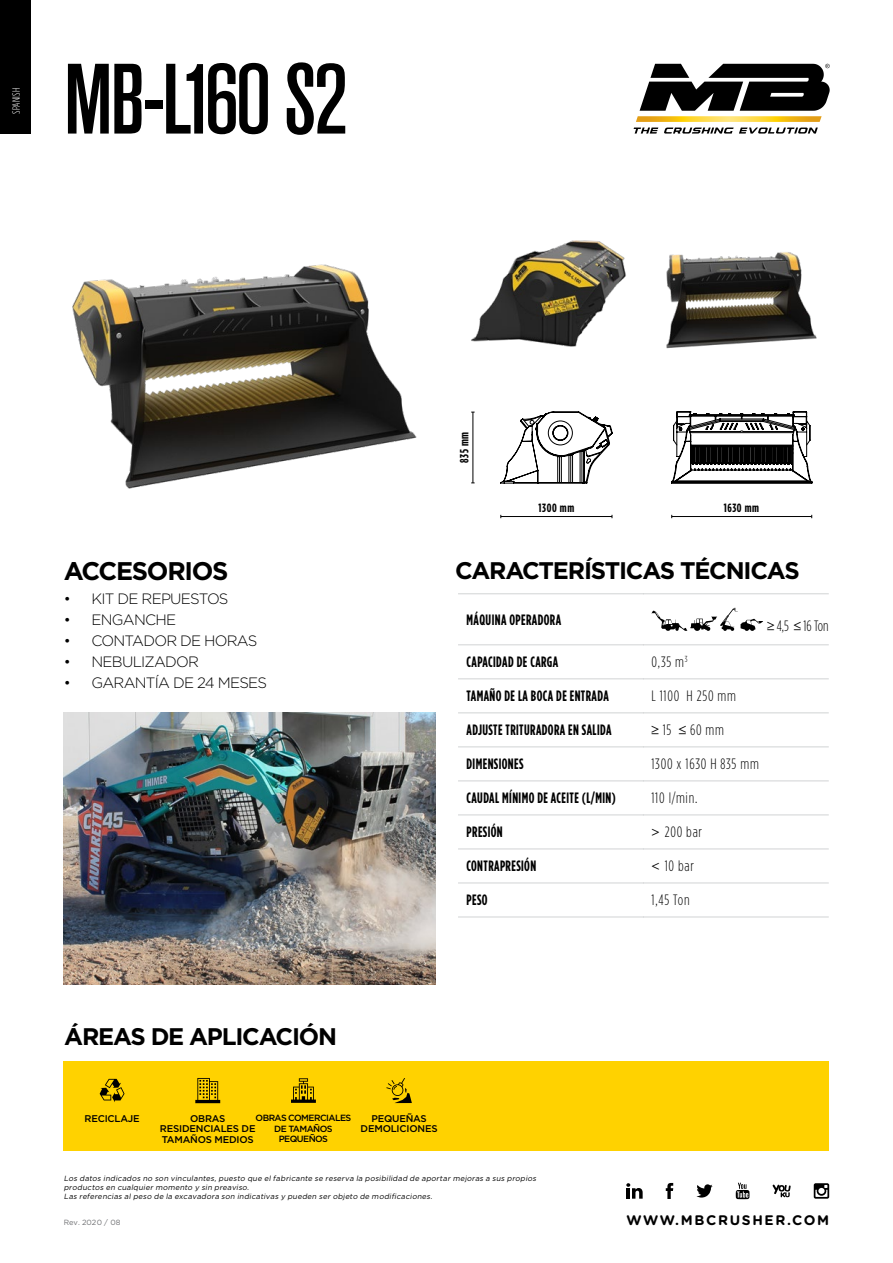
<style>
.page{position:relative;width:893px;height:1263px;background:#fff}
.page>*{position:absolute;margin:0;border:0;box-sizing:border-box;transform-origin:0 0}
.t1{font:500 condensed 98.85px "Akzidenz Grotesk BQ";letter-spacing:-.03em;color:#000}
.titolo_nero_17pt_bol{font:700 25.5px "Gotham";letter-spacing:-.05em;color:#000}
.t2{font:700 24px "Gotham";letter-spacing:-.05em;color:#000}
.t3{font:700 15px "Gotham Condensed";letter-spacing:.03em;color:#000;scale:.91 1}
.t4{font:300 15px "Gotham Condensed";letter-spacing:.05em;color:#000}
.t5{font:300 15px "Gotham";letter-spacing:-.05em;color:#000}
.t6{font:700 13.8px "Gotham Rounded";letter-spacing:.12em;color:#000}
.t7{font:700 12px "Gotham Condensed";letter-spacing:.05em;color:#000}
.t8{font:300 10.5px "Gotham Condensed";letter-spacing:.01em;color:#fff}
.t9{font:500 9.75px/10.5px "Gotham";letter-spacing:-.02em;color:#000;text-align:center}
.t10{font:500 9px/10.5px "Gotham";letter-spacing:-.06em;color:#000;text-align:center}
.t11{font:italic 7.5px/9px "Gotham";color:#000}
.t12{font:7.5px "Gotham";color:#6d6e71}
.s1{font-family:"Cent Goth WGL";font-weight:400;font-size:13.5px}
</style>
<div class="page">
<div style="left:64px;top:1061px;width:765px;height:89px;background:#ffd200"></div>
<div style="left:0;top:0;width:31px;height:134px;background:#000"></div>
<svg style="left:633px;top:128px;width:185px;height:6px"></svg>
<svg style="left:636px;top:64px;width:194px;height:58px"></svg>
<img style="left:72px;top:264px;width:345px;height:225px">
<img style="left:666px;top:252px;width:151px;height:97px">
<img style="left:471px;top:240px;width:155px;height:107px">
<svg style="left:500px;top:411px;width:113px;height:72px"></svg>
<svg style="left:671px;top:411px;width:141px;height:72px"></svg>
<hr style="left:501px;top:516px;width:111px;height:1px;background:#000">
<hr style="left:472px;top:412px;width:1px;height:71px;background:#000">
<hr style="left:672px;top:516px;width:140px;height:1px;background:#000">
<img style="left:64px;top:713px;width:372px;height:272px">
<hr style="left:643px;top:644px;width:186px;height:1px;background:#d1d3d4">
<hr style="left:643px;top:678px;width:186px;height:1px;background:#d1d3d4">
<hr style="left:643px;top:712px;width:186px;height:1px;background:#d1d3d4">
<hr style="left:643px;top:746px;width:186px;height:1px;background:#d1d3d4">
<hr style="left:643px;top:780px;width:186px;height:1px;background:#d1d3d4">
<hr style="left:643px;top:814px;width:186px;height:1px;background:#d1d3d4">
<hr style="left:643px;top:848px;width:186px;height:1px;background:#d1d3d4">
<hr style="left:643px;top:882px;width:186px;height:1px;background:#d1d3d4">
<hr style="left:643px;top:916px;width:186px;height:1px;background:#d1d3d4">
<hr style="left:643px;top:593px;width:186px;height:1px;background:#d1d3d4">
<svg style="left:651px;top:608px;width:112px;height:23px"></svg>
<svg style="left:666px;top:1183px;width:7px;height:16px"></svg>
<svg style="left:772px;top:1184px;width:19px;height:13px"></svg>
<svg style="left:696px;top:1184px;width:17px;height:13px"></svg>
<svg style="left:626px;top:1183px;width:17px;height:16px"></svg>
<svg style="left:736px;top:1183px;width:13px;height:16px"></svg>
<svg style="left:814px;top:1183px;width:15px;height:16px"></svg>
<svg style="left:100px;top:1079px;width:25px;height:23px"></svg>
<svg style="left:195px;top:1078px;width:25px;height:25px"></svg>
<svg style="left:291px;top:1078px;width:25px;height:25px"></svg>
<svg style="left:386px;top:1078px;width:26px;height:25px"></svg>
<hr style="left:458px;top:644px;width:186px;height:1px;background:#d1d3d4">
<hr style="left:458px;top:678px;width:186px;height:1px;background:#d1d3d4">
<hr style="left:458px;top:712px;width:186px;height:1px;background:#d1d3d4">
<hr style="left:458px;top:746px;width:186px;height:1px;background:#d1d3d4">
<hr style="left:458px;top:780px;width:186px;height:1px;background:#d1d3d4">
<hr style="left:458px;top:814px;width:186px;height:1px;background:#d1d3d4">
<hr style="left:458px;top:848px;width:186px;height:1px;background:#d1d3d4">
<hr style="left:458px;top:882px;width:186px;height:1px;background:#d1d3d4">
<hr style="left:458px;top:916px;width:186px;height:1px;background:#d1d3d4">
<hr style="left:458px;top:593px;width:186px;height:1px;background:#d1d3d4">
<h3 class="t8" style="left:11px;top:114px;width:27px;rotate:-90deg">SPANISH</h3>
<p class="t1" style="left:64px;top:43px;width:286px">MB-L160 S2</p>
<p class="titolo_nero_17pt_bol" style="left:64px;top:554px;width:166px">ACCESORIOS</p>
<p class="t5" style="left:64px;top:589px;width:166px">• KIT DE REPUESTOS</p>
<p class="t5" style="left:64px;top:610px;width:114px">• ENGANCHE</p>
<p class="t5" style="left:64px;top:631px;width:195px">• CONTADOR DE HORAS</p>
<p class="t5" style="left:64px;top:652px;width:137px">• NEBULIZADOR</p>
<p class="t5" style="left:64px;top:673px;width:205px">• GARANTÍA DE 24 MESES</p>
<p class="t7" style="left:457px;top:463px;width:32px;rotate:-90deg">835 mm</p>
<p class="t7" style="left:539px;top:501px;width:37px">1300 mm</p>
<p class="t7" style="left:724px;top:501px;width:37px">1630 mm</p>
<h3 class="t2" style="left:455px;top:555px;width:346px">CARACTERÍSTICAS TÉCNICAS</h3>
<p class="t3" style="left:466px;top:611px;width:106px">MÁQUINA OPERADORA</p>
<p class="t3" style="left:466px;top:653px;width:102px">CAPACIDAD DE CARGA</p>
<p class="t3" style="left:466px;top:687px;width:158px">TAMAÑO DE LA BOCA DE ENTRADA</p>
<p class="t3" style="left:466px;top:721px;width:161px">ADJUSTE TRITURADORA EN SALIDA</p>
<p class="t3" style="left:466px;top:755px;width:64px">DIMENSIONES</p>
<p class="t3" style="left:466px;top:789px;width:166px">CAUDAL MÍNIMO DE ACEITE (L/MIN)</p>
<p class="t3" style="left:466px;top:823px;width:41px">PRESIÓN</p>
<p class="t3" style="left:466px;top:857px;width:78px">CONTRAPRESIÓN</p>
<p class="t3" style="left:466px;top:891px;width:25px">PESO</p>
<p class="t4" style="left:767px;top:618px;width:63px"><span class="s1">≥</span> 4,5 <span class="s1">≤</span> 16 Ton</p>
<p class="t4" style="left:651px;top:654px;width:38px">0,35 m<sup>3</sup></p>
<p class="t4" style="left:651px;top:688px;width:86px">L 1100 H 250 mm</p>
<p class="t4" style="left:651px;top:722px;width:74px"><span class="s1">≥</span> 15 <span class="s1">≤</span> 60 mm</p>
<p class="t4" style="left:651px;top:756px;width:109px">1300 x 1630 H 835 mm</p>
<p class="t4" style="left:651px;top:790px;width:47px">110 l/min.</p>
<p class="t4" style="left:651px;top:824px;width:52px"><span class="s1">&gt;</span> 200 bar</p>
<p class="t4" style="left:651px;top:858px;width:44px"><span class="s1">&lt;</span> 10 bar</p>
<p class="t4" style="left:651px;top:892px;width:40px">1,45 Ton</p>
<h3 class="t2" style="left:64px;top:1021px;width:274px">ÁREAS DE APLICACIÓN</h3>
<p class="t9" style="left:84px;top:1113px;width:57px">RECICLAJE</p>
<p class="t9" style="left:160px;top:1113px;width:97px">OBRAS<br>RESIDENCIALES DE<br>TAMAÑOS MEDIOS</p>
<p class="t10" style="left:256px;top:1112px;width:97px">OBRAS COMERCIALES<br>DE TAMAÑOS<br>PEQUEÑOS</p>
<p class="t9" style="left:361px;top:1113px;width:78px">PEQUEÑAS<br>DEMOLICIONES</p>
<p class="t11" style="left:64px;top:1174px;width:476px">Los datos indicados no son vinculantes, puesto que el fabricante se reserva la posibilidad de aportar mejoras a sus propios productos en cualquier momento y sin preaviso.<br>Las referencias al peso de la excavadora son indicativas y pueden ser objeto de modificaciones.</p>
<p class="t12" style="left:64px;top:1217px;width:58px">Rev. 2020 / 08</p>
<h3 class="t6" style="left:626px;top:1210px;width:204px">WWW.MBCRUSHER.COM</h3>
</div>
